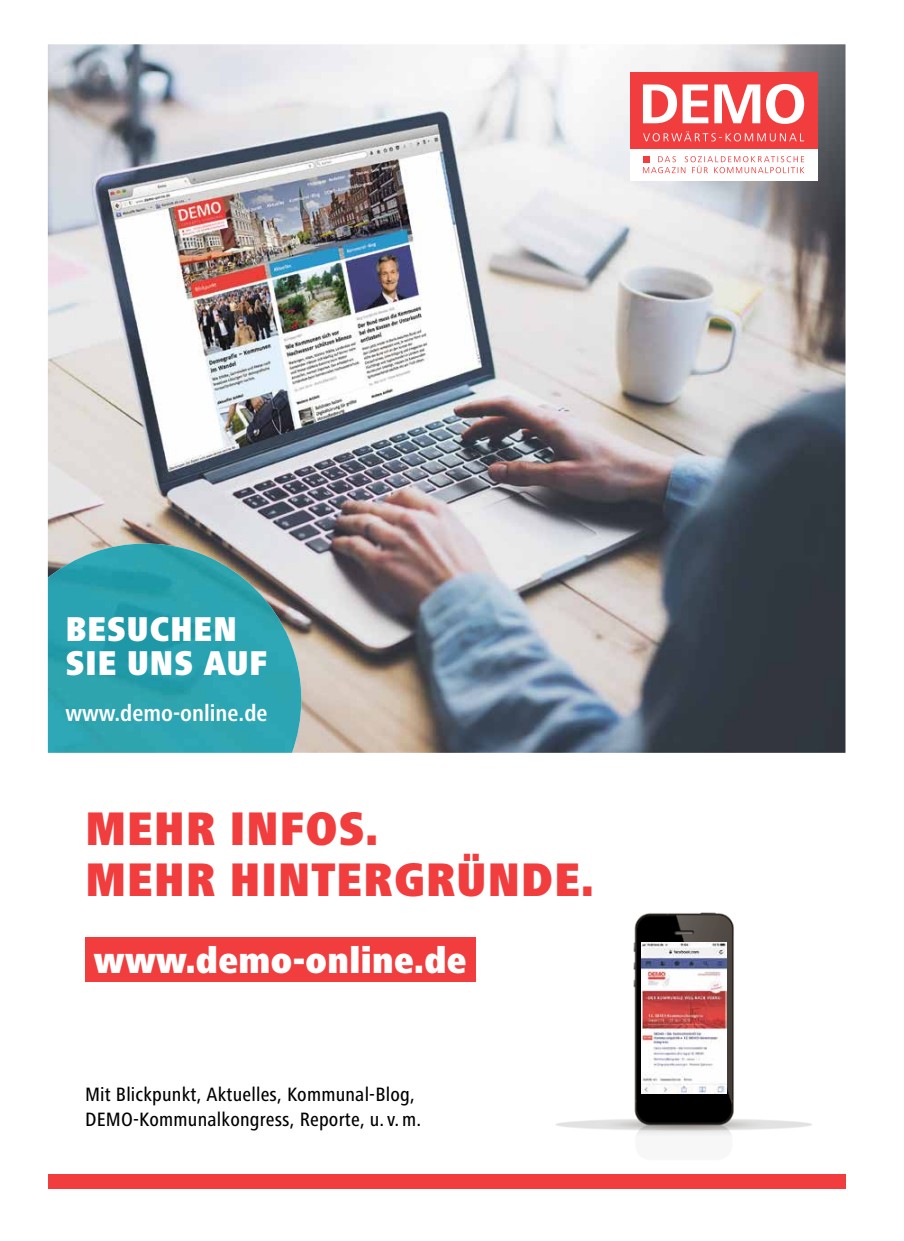
<style>
.page{position:relative;width:904px;height:1241px;background:#fff}
.page>*{position:absolute;margin:0;border:0;box-sizing:border-box;transform-origin:0 0}
.t1{font:900 condensed 48.75px/51.2px "Frutiger Next Pro";letter-spacing:.01em;color:#f13d3d}
.t2{font:900 condensed 37.5px "Frutiger Next Pro";letter-spacing:.01em;color:#fff}
.t3{font:900 condensed 35.62px/34.1px "Frutiger Next Pro";letter-spacing:.01em;color:#fff}
.t4{font:700 condensed 23.75px "Frutiger Next Pro";color:#fff}
.t5{font:500 condensed 20px/25px "Frutiger Next Pro";letter-spacing:.01em;color:#000}
</style>
<div class="page">
<div style="left:48px;top:1173px;width:797px;height:15px;background:#f13d3d"></div>
<img style="left:48px;top:44px;width:797px;height:708px">
<img style="left:48px;top:543px;width:253px;height:209px">
<div style="left:85px;top:937px;width:390px;height:44px;background:#f13d3d"></div>
<div style="left:630px;top:72px;width:187px;height:108px;background:#fff"></div>
<div style="left:630px;top:72px;width:187px;height:77px;background:#f13d3d"></div>
<svg style="left:643px;top:84px;width:65px;height:39px"></svg>
<svg style="left:714px;top:84px;width:46px;height:39px"></svg>
<svg style="left:766px;top:84px;width:38px;height:40px"></svg>
<svg style="left:643px;top:156px;width:161px;height:17px"></svg>
<svg style="left:643px;top:131px;width:161px;height:10px"></svg>
<img style="left:556px;top:912px;width:256px;height:224px">
<img style="left:641px;top:942px;width:85px;height:151px">
<h3 class="t3" style="left:66px;top:612px;width:204px">BESUCHEN<br>SIE UNS AUF</h3>
<p class="t4" style="left:66px;top:699px;width:203px">www.demo-online.de</p>
<h1 class="t1" style="left:85px;top:802px;width:510px">MEHR INFOS.<br>MEHR HINTERGRÜNDE.</h1>
<h2 class="t2" style="left:94px;top:939px;width:374px">www.demo-online.de</h2>
<p class="t5" style="left:85px;top:1081px;width:337px">Mit Blickpunkt, Aktuelles, Kommunal-Blog,<br>DEMO-Kommunalkongress, Reporte, u. v. m.</p>
</div>
